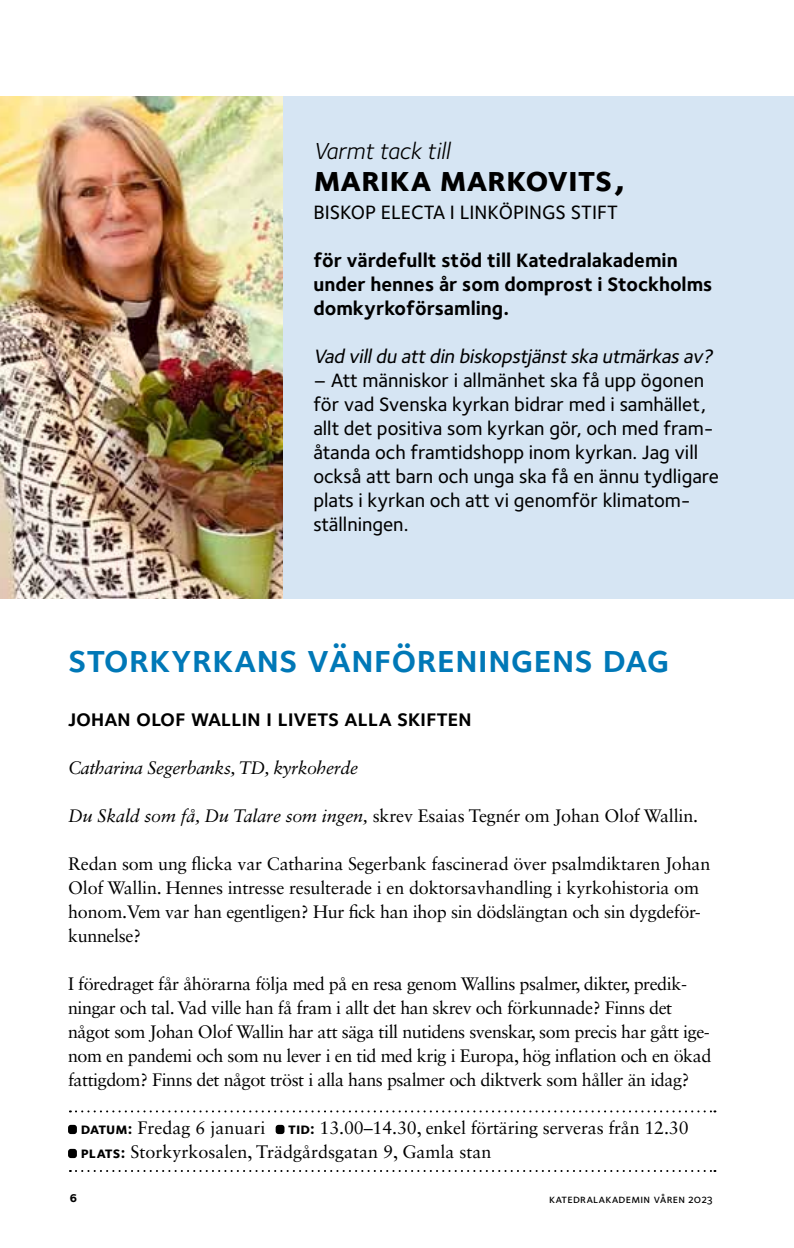
<style>
.page{position:relative;width:794px;height:1248px;background:#fff}
.page>*{position:absolute;margin:0;border:0;box-sizing:border-box;transform-origin:0 0}
.t1{font:40px "Foundry Sterling Demi Expert";color:#0078b7}
.t2{font:36px "Foundry Sterling Bold Expert";letter-spacing:-.005em;color:#000}
.t3{font:24px "Foundry Sterling Demi Expert";letter-spacing:-.01em;color:#000}
.t4{font:24px "Foundry Sterling Book Italic OSF";letter-spacing:-.005em;color:#000}
.t5{font:20px/24px "Foundry Sterling Medium OSF";color:#000}
.t6{font:20px/24px "Foundry Sterling Bold OSF";color:#000}
.t7{font:italic 20px "Foundry Sterling Medium OSF";color:#000}
.t8{font:18px/24px "Sabon LT Std";letter-spacing:-.02em;color:#000}
.t9{font:18px/24px "Sabon LT Std";color:#000}
.t10{font:italic 18px "Sabon LT Std";letter-spacing:-.02em;color:#000}
.t11{font:12px "Foundry Sterling Medium Expert";letter-spacing:.025em;color:#000}
.t12{font:12px "Foundry Sterling Extra Bold OSF";color:#000}
.s1{font-style:italic}
.s2{font-family:"Foundry Sterling Bold Expert";font-size:16px}
</style>
<div class="page">
<div style="left:0;top:96px;width:793px;height:502px;background:#d6e5f3"></div>
<div style="left:68px;top:1124px;width:9px;height:9px;background:#000;border-radius:3px"></div>
<div style="left:276px;top:1124px;width:8px;height:9px;background:#000;border-radius:3px"></div>
<div style="left:68px;top:1148px;width:9px;height:9px;background:#000;border-radius:3px"></div>
<svg style="left:70px;top:1110px;width:645px;height:2px"></svg>
<svg style="left:70px;top:1170px;width:645px;height:1px"></svg>
<img style="left:0;top:96px;width:283px;height:502px">
<h3 class="t4" style="left:313px;top:137px;width:138px">Varmt tack till</h3>
<h2 class="t2" style="left:313px;top:157px;width:313px">marika markovits,</h2>
<p class="t5" style="left:313px;top:200px;width:306px">BISKOP ELECTA I LINKÖPINGS STIFT</p>
<p class="t6" style="left:313px;top:248px;width:401px">för värdefullt stöd till Katedralakademin under hennes år som domprost i Stockholms domkyrkoförsamling.</p>
<p class="t7" style="left:313px;top:344px;width:405px">Vad villdu attdin biskopstjänstska utmärkas av?</p>
<p class="t5" style="left:313px;top:368px;width:407px">– Att människor i allmänhet ska få upp ögonen för vad Svenska kyrkan bidrar med i samhället, allt det positiva som kyrkan gör, och med fram&shy;åtanda och framtidshopp inom kyrkan. Jag vill också att barn och unga ska få en ännu tydligare plats i kyrkan och att vi genomför klimatom&shy;ställningen.</p>
<h1 class="t1" style="left:68px;top:634px;width:603px">storkyrkans vänföreningens dag</h1>
<h3 class="t3" style="left:68px;top:703px;width:405px">johan olof wallin i livets alla skiften</h3>
<p class="t10" style="left:68px;top:757px;width:292px">Catharina Segerbanks, TD, kyrkoherde</p>
<p class="t8" style="left:68px;top:803px;width:631px"><span class="s1">Du Skald som få, Du Talare som ingen,</span> skrev Esaias Tegnér om Johan Olof Wallin.</p>
<p class="t8" style="left:68px;top:851px;width:644px">Redan som ung flicka var Catharina Segerbank fascinerad över psalmdiktaren Johan Olof Wallin. Hennes intresse resulterade i en doktorsavhandling i kyrkohistoria om honom.Vem var han egentligen? Hur fick han ihop sin dödslängtan och sin dygdeför&shy;kunnelse?</p>
<p class="t8" style="left:68px;top:971px;width:645px">I föredraget får åhörarna följa med på en resa genom Wallins psalmer, dikter, predik&shy;ningar och tal. Vad ville han få fram i allt det han skrev och förkunnade? Finns det något som Johan Olof Wallin har att säga till nutidens svenskar, som precis har gått ige&shy;nom en pandemi och som nu lever i en tid med krig i Europa, hög inflation och en ökad fattigdom? Finns det något tröst i alla hans psalmer och diktverk som håller än idag?</p>
<p class="t9" style="left:81px;top:1115px;width:186px"><span class="s2">datum:</span> Fredag 6 januari</p>
<p class="t9" style="left:81px;top:1115px;width:609px;text-indent:208px"><span class="s2">tid:</span> 13.00–14.30, enkel förtäring serveras från 12.30 <span class="s2">plats:</span> Storkyrkosalen, Trädgårdsgatan 9, Gamla stan</p>
<p class="t12" style="left:70px;top:1190px;width:9px">6</p>
<p class="t11" style="left:549px;top:1191px;width:165px">katedralakademin våren 2023</p>
</div>
